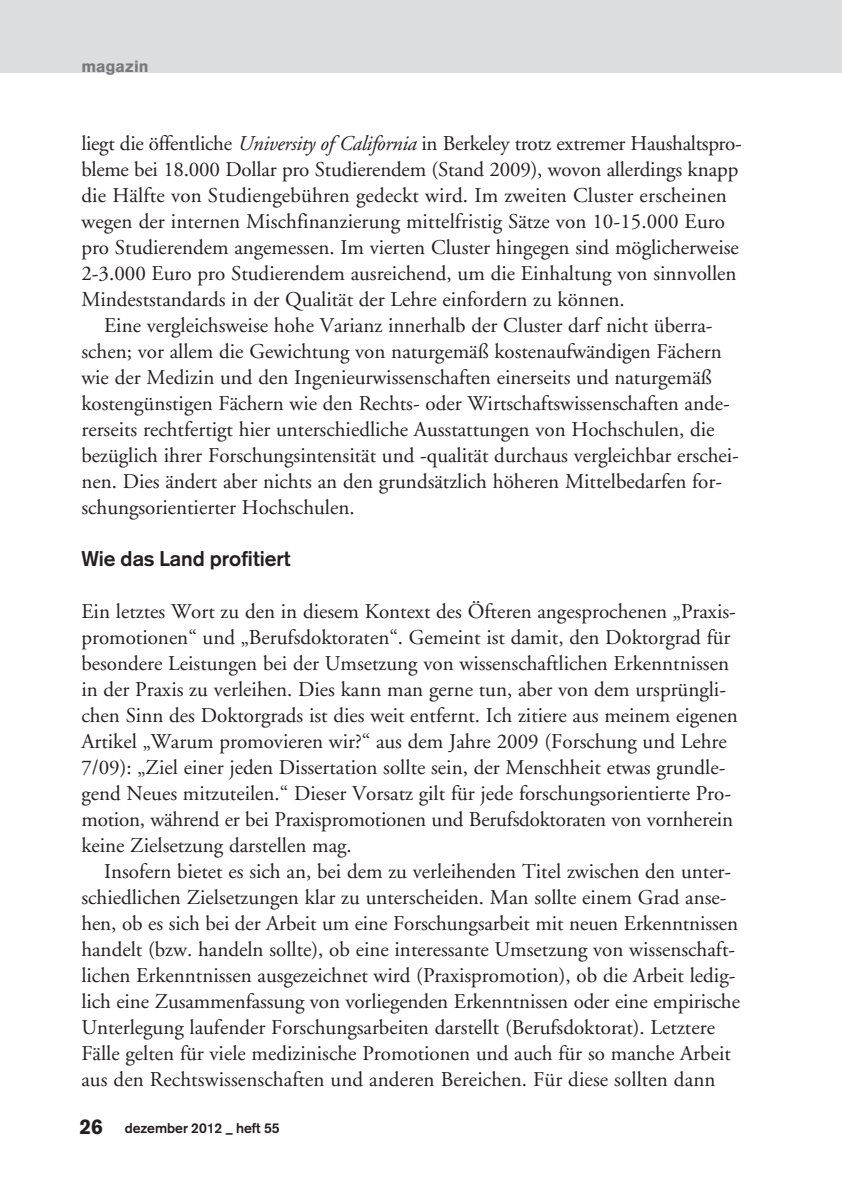
<style>
.page{position:relative;width:842px;height:1191px;background:#fff}
.page>*{position:absolute;margin:0;border:0;box-sizing:border-box;transform-origin:0 0}
.t1{font:21px/26px "Adobe Garamond";color:#231f20}
.t2{font:700 21px "Akzidenz Grotesk";color:#231f20}
.t3{font:900 16px "Akzidenz Grotesk";color:#76787b}
.t4{font:700 14px "Akzidenz Grotesk";color:#231f20}
.s1{font-style:italic}
.s2{font-weight:900;font-size:21px}
</style>
<div class="page">
<div style="left:0;top:0;width:842px;height:72px;background:#dcdddf"></div>
<p class="t3" style="left:81px;top:61px;width:69px">magazin</p>
<p class="t1" style="left:81px;top:132px;width:662px">liegt die öffentliche <span class="s1">University of California</span> in Berkeley trotz extremer Haushaltspro&shy;bleme bei 18.000 Dollar pro Studierendem (Stand 2009), wovon allerdings knapp die Hälfte von Studiengebühren gedeckt wird. Im zweiten Cluster erscheinen wegen der internen Mischfinanzierung mittelfristig Sätze von 10-15.000 Euro pro Studierendem angemessen. Im vierten Cluster hingegen sind möglicherweise 2-3.000 Euro pro Studierendem ausreichend, um die Einhaltung von sinnvollen Mindeststandards in der Qualität der Lehre einfordern zu können.</p>
<p class="t1" style="left:81px;top:314px;width:659px;text-indent:23px">Eine vergleichsweise hohe Varianz innerhalb der Cluster darf nicht überra&shy;schen; vor allem die Gewichtung von naturgemäß kostenaufwändigen Fächern wie der Medizin und den Ingenieurwissenschaften einerseits und naturgemäß kostengünstigen Fächern wie den Rechts- oder Wirtschaftswissenschaften ande&shy;rerseits rechtfertigt hier unterschiedliche Ausstattungen von Hochschulen, die bezüglich ihrer Forschungsintensität und -qualität durchaus vergleichbar erschei&shy;nen. Dies ändert aber nichts an den grundsätzlich höheren Mittelbedarfen for&shy;schungsorientierter Hochschulen.</p>
<p class="t2" style="left:81px;top:551px;width:211px">Wie das Land profitiert</p>
<p class="t1" style="left:81px;top:600px;width:658px">Ein letztes Wort zu den in diesem Kontext des Öfteren angesprochenen „Praxis&shy;promotionen“ und „Berufsdoktoraten“. Gemeint ist damit, den Doktorgrad für besondere Leistungen bei der Umsetzung von wissenschaftlichen Erkenntnissen in der Praxis zu verleihen. Dies kann man gerne tun, aber von dem ursprüngli&shy;chen Sinn des Doktorgrads ist dies weit entfernt. Ich zitiere aus meinem eigenen Artikel „Warum promovieren wir?“ aus dem Jahre 2009 (Forschung und Lehre 7/09): „Ziel einer jeden Dissertation sollte sein, der Menschheit etwas grundle&shy;gend Neues mitzuteilen.“ Dieser Vorsatz gilt für jede forschungsorientierte Pro&shy;motion, während er bei Praxispromotionen und Berufsdoktoraten von vornherein keine Zielsetzung darstellen mag.</p>
<p class="t1" style="left:81px;top:860px;width:660px;text-indent:23px">Insofern bietet es sich an, bei dem zu verleihenden Titel zwischen den unter&shy;schiedlichen Zielsetzungen klar zu unterscheiden. Man sollte einem Grad anse&shy;hen, ob es sich bei der Arbeit um eine Forschungsarbeit mit neuen Erkenntnissen handelt (bzw. handeln sollte), ob eine interessante Umsetzung von wissenschaft&shy;lichen Erkenntnissen ausgezeichnet wird (Praxispromotion), ob die Arbeit ledig&shy;lich eine Zusammenfassung von vorliegenden Erkenntnissen oder eine empirische Unterlegung laufender Forschungsarbeiten darstellt (Berufsdoktorat). Letztere Fälle gelten für viele medizinische Promotionen und auch für so manche Arbeit aus den Rechtswissenschaften und anderen Bereichen. Für diese sollten dann</p>
<p class="t4" style="left:79px;top:1123px;width:202px"><span class="s2">26</span> dezember 2012 – heft 55</p>
</div>
